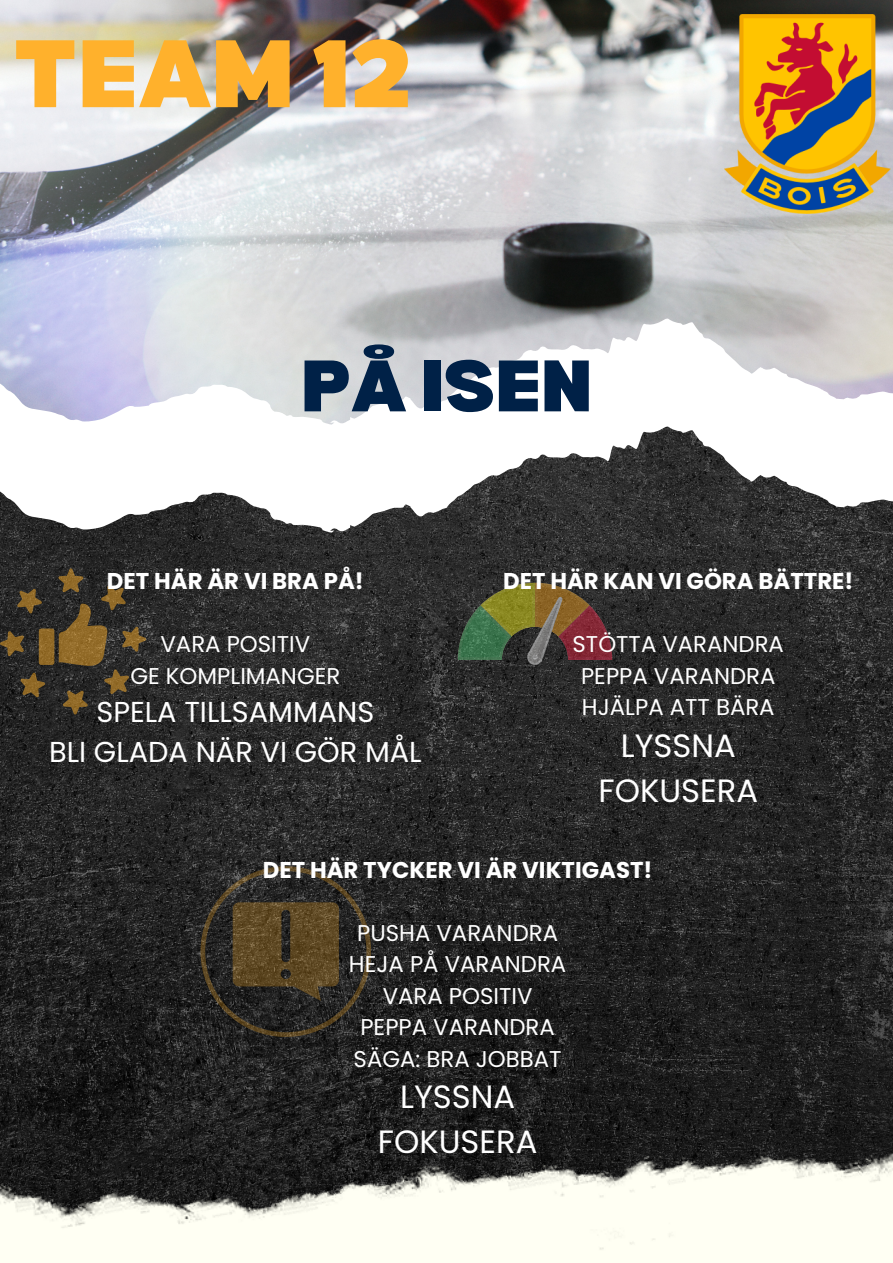
<style>
.page{position:relative;width:893px;height:1263px;background:#fff}
.page>*{position:absolute;margin:0;border:0;box-sizing:border-box;transform-origin:0 0}
.t1{font:900 93.6px "Bernoru";color:#ffb12c}
.t2{font:900 71.18px "Bernoru";color:#002147}
.t3{font:32.25px "Poppins";color:#fff}
.t4{font:28.8px "Poppins";color:#fff}
.t5{font:22.8px "Poppins";color:#fff}
.t6{font:700 22.8px "Poppins";color:#fff}
</style>
<div class="page">
<img style="left:0;top:0;width:893px;height:1147px">
<svg style="left:152px;top:326px;width:741px;height:108px"></svg>
<img style="left:152px;top:0;width:741px;height:326px">
<img style="left:0;top:1147px;width:893px;height:116px">
<svg style="left:20px;top:672px;width:25px;height:25px"></svg>
<svg style="left:0;top:631px;width:24px;height:25px"></svg>
<svg style="left:17px;top:589px;width:25px;height:25px"></svg>
<svg style="left:58px;top:568px;width:88px;height:146px;background:#463c2a"></svg>
<div style="left:39px;top:628px;width:15px;height:37px;background:#906927;border-radius:2px"></div>
<svg style="left:458px;top:583px;width:154px;height:82px;background:#5c5136"></svg>
<svg style="left:200px;top:866px;width:171px;height:171px;background:#3c3426"></svg>
<img style="left:724px;top:15px;width:167px;height:199px">
<p class="t1" style="left:12px;top:20px;width:401px">TEAM 12</p>
<p class="t2" style="left:301px;top:345px;width:292px">PÅ ISEN</p>
<p class="t6" style="left:107px;top:565px;width:258px">DET HÄR ÄR VI BRA PÅ!</p>
<p class="t5" style="left:160px;top:628px;width:151px">VARA POSITIV</p>
<p class="t5" style="left:130px;top:660px;width:211px">GE KOMPLIMANGER</p>
<p class="t4" style="left:96px;top:692px;width:279px">SPELA TILLSAMMANS</p>
<p class="t4" style="left:49px;top:732px;width:374px">BLI GLADA NÄR VI GÖR MÅL</p>
<p class="t6" style="left:503px;top:565px;width:352px">DET HÄR KAN VI GÖRA BÄTTRE!</p>
<p class="t5" style="left:572px;top:628px;width:213px">STÖTTA VARANDRA</p>
<p class="t5" style="left:581px;top:660px;width:196px">PEPPA VARANDRA</p>
<p class="t5" style="left:582px;top:691px;width:194px">HJÄLPA ATT BÄRA</p>
<p class="t3" style="left:621px;top:723px;width:117px">LYSSNA</p>
<p class="t3" style="left:598px;top:768px;width:161px">FOKUSERA</p>
<p class="t6" style="left:263px;top:853px;width:391px">DET HÄR TYCKER VI ÄR VIKTIGAST!</p>
<p class="t5" style="left:357px;top:916px;width:202px">PUSHA VARANDRA</p>
<p class="t5" style="left:349px;top:948px;width:219px">HEJA PÅ VARANDRA</p>
<p class="t5" style="left:383px;top:979px;width:151px">VARA POSITIV</p>
<p class="t5" style="left:360px;top:1011px;width:196px">PEPPA VARANDRA</p>
<p class="t5" style="left:353px;top:1042px;width:209px">SÄGA: BRA JOBBAT</p>
<p class="t3" style="left:400px;top:1074px;width:117px">LYSSNA</p>
<p class="t3" style="left:378px;top:1119px;width:161px">FOKUSERA</p>
</div>
